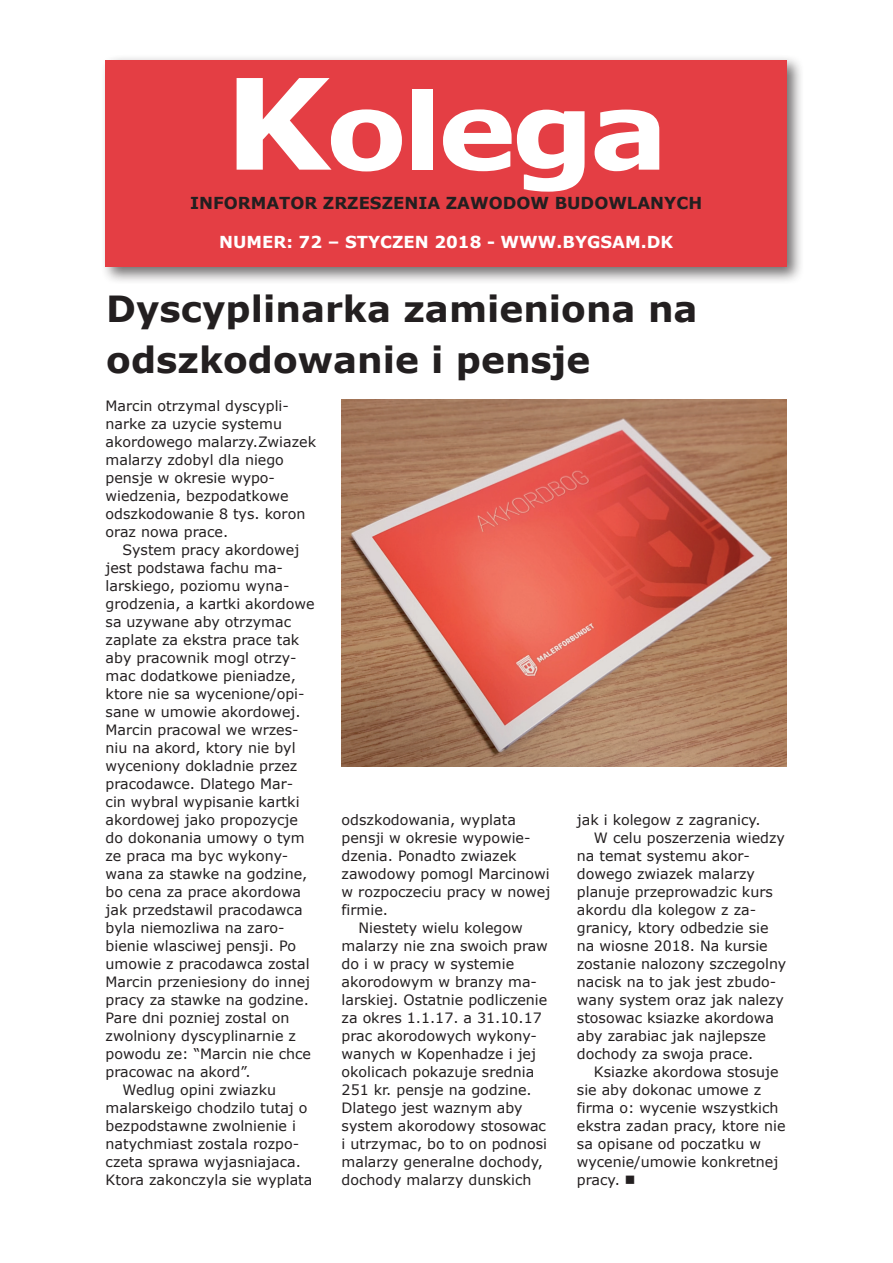
<style>
.page{position:relative;width:893px;height:1263px;background:#fff}
.page>*{position:absolute;margin:0;border:0;box-sizing:border-box;transform-origin:0 0}
.t1{font:700 106.5px "Verdana";letter-spacing:-.04em;color:#fff;scale:1.11 1}
.t2{font:700 36px/51px "Verdana";color:#231f20}
.t3{font:700 16.5px "Verdana";color:#231f20}
.t4{font:700 16.5px "Verdana";color:#fff}
.t5{font:14.25px/18px "Verdana";color:#231f20}
.s1{font-size:126px}
</style>
<div class="page">
<div style="left:100px;top:54px;width:704px;height:230px;background:#231f20;opacity:.65"></div>
<div style="left:106px;top:60px;width:681px;height:206px;background:#e43e44"></div>
<img style="left:342px;top:399px;width:445px;height:367px">
<h1 class="t1" style="left:224px;top:55px;width:402px"><span class="s1">K</span>olega</h1>
<p class="t3" style="left:190px;top:191px;width:514px">INFORMATOR ZRZESZENIA ZAWODOW BUDOWLANYCH</p>
<p class="t4" style="left:219px;top:230px;width:455px">NUMER: 72 – STYCZEN 2018 - WWW.BYGSAM.DK</p>
<h2 class="t2" style="left:106px;top:282px;width:593px">Dyscyplinarka zamieniona na odszkodowanie i pensje</h2>
<p class="t5" style="left:106px;top:397px;width:212px">Marcin otrzymal dyscypli&shy;narke za uzycie systemu akordowego malarzy.Zwiazek malarzy zdobyl dla niego pensje w okresie wypo&shy;wiedzenia, bezpodatkowe odszkodowanie 8 tys. koron oraz nowa prace.</p>
<p class="t5" style="left:123px;top:541px;width:178px">System pracy akordowej</p>
<p class="t5" style="left:106px;top:559px;width:179px">jest podstawa fachu ma-</p>
<p class="t5" style="left:106px;top:577px;width:185px">larskiego, poziomu wyna-</p>
<p class="t5" style="left:106px;top:595px;width:210px">grodzenia, a kartki akordowe</p>
<p class="t5" style="left:106px;top:613px;width:187px">sa uzywane aby otrzymac</p>
<p class="t5" style="left:106px;top:631px;width:195px">zaplate za ekstra prace tak</p>
<p class="t5" style="left:106px;top:649px;width:192px">aby pracownik mogl otrzy-</p>
<p class="t5" style="left:106px;top:667px;width:192px">mac dodatkowe pieniadze,</p>
<p class="t5" style="left:106px;top:685px;width:201px">ktore nie sa wycenione/opi-</p>
<p class="t5" style="left:106px;top:703px;width:197px">sane w umowie akordowej.</p>
<p class="t5" style="left:106px;top:721px;width:195px">Marcin pracowal we wrzes-</p>
<p class="t5" style="left:106px;top:739px;width:192px">niu na akord, ktory nie byl</p>
<p class="t5" style="left:106px;top:757px;width:193px">wyceniony dokladnie przez</p>
<p class="t5" style="left:106px;top:775px;width:189px">pracodawce. Dlatego Mar-</p>
<p class="t5" style="left:106px;top:793px;width:195px">cin wybral wypisanie kartki</p>
<p class="t5" style="left:106px;top:811px;width:194px">akordowej jako propozycje</p>
<p class="t5" style="left:106px;top:829px;width:201px">do dokonania umowy o tym</p>
<p class="t5" style="left:106px;top:847px;width:184px">ze praca ma byc wykony-</p>
<p class="t5" style="left:106px;top:865px;width:203px">wana za stawke na godzine,</p>
<p class="t5" style="left:106px;top:883px;width:197px">bo cena za prace akordowa</p>
<p class="t5" style="left:106px;top:901px;width:198px">jak przedstawil pracodawca</p>
<p class="t5" style="left:106px;top:919px;width:180px">byla niemozliwa na zaro-</p>
<p class="t5" style="left:106px;top:937px;width:192px">bienie wlasciwej pensji. Po</p>
<p class="t5" style="left:106px;top:955px;width:206px">umowie z pracodawca zostal</p>
<p class="t5" style="left:106px;top:973px;width:206px">Marcin przeniesiony do innej</p>
<p class="t5" style="left:106px;top:991px;width:205px">pracy za stawke na godzine.</p>
<p class="t5" style="left:106px;top:1009px;width:185px">Pare dni pozniej zostal on</p>
<p class="t5" style="left:106px;top:1027px;width:192px">zwolniony dyscyplinarnie z</p>
<p class="t5" style="left:106px;top:1045px;width:207px">powodu ze: “Marcin nie chce</p>
<p class="t5" style="left:106px;top:1063px;width:147px">pracowac na akord”.</p>
<p class="t5" style="left:123px;top:1081px;width:155px">Wedlug opini zwiazku</p>
<p class="t5" style="left:106px;top:1099px;width:203px">malarskeigo chodzilo tutaj o</p>
<p class="t5" style="left:106px;top:1117px;width:192px">bezpodstawne zwolnienie i</p>
<p class="t5" style="left:106px;top:1135px;width:195px">natychmiast zostala rozpo-</p>
<p class="t5" style="left:106px;top:1153px;width:197px">czeta sprawa wyjasniajaca.</p>
<p class="t5" style="left:106px;top:1171px;width:208px">Ktora zakonczyla sie wyplata</p>
<p class="t5" style="left:342px;top:811px;width:176px">odszkodowania, wyplata</p>
<p class="t5" style="left:342px;top:829px;width:190px">pensji w okresie wypowie-</p>
<p class="t5" style="left:342px;top:847px;width:177px">dzenia. Ponadto zwiazek</p>
<p class="t5" style="left:342px;top:865px;width:209px">zawodowy pomogl Marcinowi</p>
<p class="t5" style="left:342px;top:883px;width:210px">w rozpoczeciu pracy w nowej</p>
<p class="t5" style="left:342px;top:901px;width:48px">firmie.</p>
<p class="t5" style="left:359px;top:919px;width:166px">Niestety wielu kolegow</p>
<p class="t5" style="left:342px;top:937px;width:208px">malarzy nie zna swoich praw</p>
<p class="t5" style="left:342px;top:955px;width:174px">do i w pracy w systemie</p>
<p class="t5" style="left:342px;top:973px;width:197px">akorodowym w branzy ma-</p>
<p class="t5" style="left:342px;top:991px;width:207px">larskiej. Ostatnie podliczenie</p>
<p class="t5" style="left:342px;top:1009px;width:202px">za okres 1.1.17. a 31.10.17</p>
<p class="t5" style="left:342px;top:1027px;width:197px">prac akorodowych wykony-</p>
<p class="t5" style="left:342px;top:1045px;width:196px">wanych w Kopenhadze i jej</p>
<p class="t5" style="left:342px;top:1063px;width:194px">okolicach pokazuje srednia</p>
<p class="t5" style="left:342px;top:1081px;width:192px">251 kr. pensje na godzine.</p>
<p class="t5" style="left:342px;top:1099px;width:183px">Dlatego jest waznym aby</p>
<p class="t5" style="left:342px;top:1117px;width:206px">system akorodowy stosowac</p>
<p class="t5" style="left:342px;top:1135px;width:207px">i utrzymac, bo to on podnosi</p>
<p class="t5" style="left:342px;top:1153px;width:203px">malarzy generalne dochody,</p>
<p class="t5" style="left:342px;top:1171px;width:191px">dochody malarzy dunskich</p>
<p class="t5" style="left:577px;top:811px;width:185px">jak i kolegow z zagranicy.</p>
<p class="t5" style="left:594px;top:829px;width:193px">W celu poszerzenia wiedzy</p>
<p class="t5" style="left:577px;top:847px;width:174px">na temat systemu akor-</p>
<p class="t5" style="left:577px;top:865px;width:180px">dowego zwiazek malarzy</p>
<p class="t5" style="left:577px;top:883px;width:197px">planuje przeprowadzic kurs</p>
<p class="t5" style="left:577px;top:901px;width:181px">akordu dla kolegow z za-</p>
<p class="t5" style="left:577px;top:919px;width:193px">granicy, ktory odbedzie sie</p>
<p class="t5" style="left:577px;top:937px;width:192px">na wiosne 2018. Na kursie</p>
<p class="t5" style="left:577px;top:955px;width:211px">zostanie nalozony szczegolny</p>
<p class="t5" style="left:577px;top:973px;width:201px">nacisk na to jak jest zbudo-</p>
<p class="t5" style="left:577px;top:991px;width:209px">wany system oraz jak nalezy</p>
<p class="t5" style="left:577px;top:1009px;width:199px">stosowac ksiazke akordowa</p>
<p class="t5" style="left:577px;top:1027px;width:191px">aby zarabiac jak najlepsze</p>
<p class="t5" style="left:577px;top:1045px;width:178px">dochody za swoja prace.</p>
<p class="t5" style="left:594px;top:1063px;width:186px">Ksiazke akordowa stosuje</p>
<p class="t5" style="left:577px;top:1081px;width:186px">sie aby dokonac umowe z</p>
<p class="t5" style="left:577px;top:1099px;width:203px">firma o: wycenie wszystkich</p>
<p class="t5" style="left:577px;top:1117px;width:210px">ekstra zadan pracy, ktore nie</p>
<p class="t5" style="left:577px;top:1135px;width:186px">sa opisane od poczatku w</p>
<p class="t5" style="left:577px;top:1153px;width:203px">wycenie/umowie konkretnej</p>
<p class="t5" style="left:577px;top:1171px;width:60px">pracy. ■</p>
</div>
